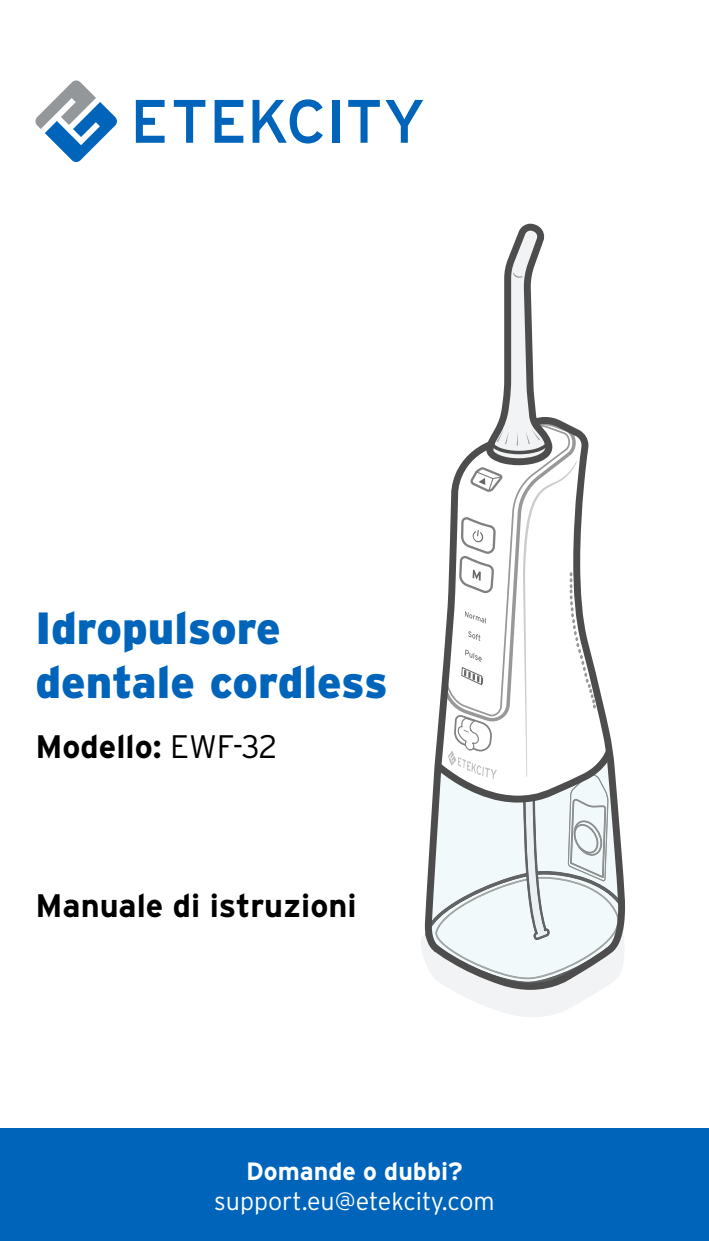
<style>
.page{position:relative;width:709px;height:1241px;background:#fff}
.page>*{position:absolute;margin:0;border:0;box-sizing:border-box;transform-origin:0 0}
.t1{font:900 45px/54px "Interstate";color:#0065ba}
.t2{font:700 32.5px "Interstate";color:#000}
.t3{font:300 25px "Interstate";color:#fff}
.t4{font:700 25px "Interstate";color:#fff}
.s1{font-weight:300}
</style>
<div class="page">
<div style="left:0;top:1128px;width:709px;height:112px;background:#0065ba"></div>
<svg style="left:174px;top:100px;width:31px;height:43px"></svg>
<svg style="left:252px;top:99px;width:71px;height:44px"></svg>
<div style="left:332px;top:100px;width:7px;height:43px;background:#0065ba"></div>
<svg style="left:348px;top:100px;width:75px;height:43px"></svg>
<svg style="left:136px;top:100px;width:29px;height:43px"></svg>
<svg style="left:215px;top:100px;width:28px;height:43px"></svg>
<svg style="left:35px;top:80px;width:82px;height:82px"></svg>
<svg style="left:421px;top:224px;width:205px;height:793px"></svg>
<h1 class="t1" style="left:35px;top:600px;width:354px">Idropulsore dentale cordless</h1>
<p class="t2" style="left:35px;top:728px;width:243px">Modello: <span class="s1">EWF-32</span></p>
<p class="t2" style="left:35px;top:887px;width:323px">Manuale di istruzioni</p>
<p class="t4" style="left:246px;top:1156px;width:218px">Domande o dubbi?</p>
<p class="t3" style="left:214px;top:1186px;width:282px">support.eu@etekcity.com</p>
</div>
